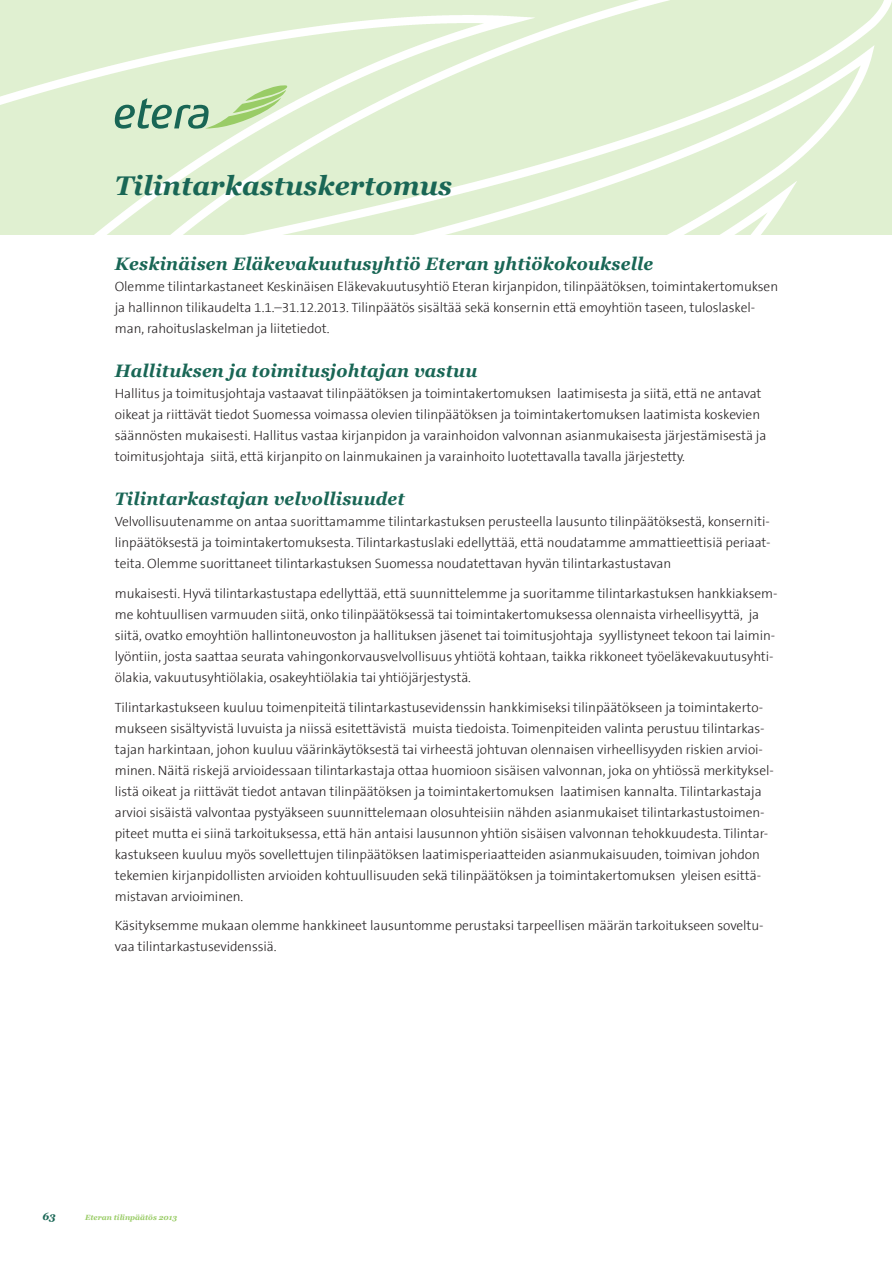
<style>
.page{position:relative;width:893px;height:1263px;background:#fff}
.page>*{position:absolute;margin:0;border:0;box-sizing:border-box;transform-origin:0 0}
.t1{font:italic 700 27px "Georgia";color:#196655}
.t2{font:italic 700 18px "Georgia";letter-spacing:.01em;color:#196655}
.t3{font:300 13.5px/21px "The Sans B3";letter-spacing:-.005em;color:#231f20}
.t4{font:italic 700 10.5px "Georgia";color:#196655}
.t5{font:italic 700 7.5px "Georgia";color:#9c6}
</style>
<div class="page">
<img style="left:1px;top:0;width:891px;height:235px">
<svg style="left:115px;top:85px;width:173px;height:44px;background:#bed9b5"></svg>
<h1 class="t1" style="left:115px;top:168px;width:339px">Tilintarkastuskertomus</h1>
<h2 class="t2" style="left:115px;top:252px;width:540px">Keskinäisen Eläkevakuutusyhtiö Eteran yhtiökokoukselle</h2>
<p class="t3" style="left:115px;top:276px;width:665px">Olemme tilintarkastaneet Keskinäisen Eläkevakuutusyhtiö Eteran kirjanpidon, tilinpäätöksen, toimintakertomuksen ja hallinnon tilikaudelta 1.1.–31.12.2013. Tilinpäätös sisältää sekä konsernin että emoyhtiön taseen, tuloslaskel&shy;man, rahoituslaskelman ja liitetiedot.</p>
<h2 class="t2" style="left:115px;top:359px;width:364px">Hallituksen ja toimitusjohtajan vastuu</h2>
<p class="t3" style="left:115px;top:384px;width:653px">Hallitus ja toimitusjohtaja vastaavat tilinpäätöksen ja toimintakertomuksen laatimisesta ja siitä, että ne antavat oikeat ja riittävät tiedot Suomessa voimassa olevien tilinpäätöksen ja toimintakertomuksen laatimista koskevien säännösten mukaisesti. Hallitus vastaa kirjanpidon ja varainhoidon valvonnan asianmukaisesta järjestämisestä ja toimitusjohtaja siitä, että kirjanpito on lainmukainen ja varainhoito luotettavalla tavalla järjestetty.</p>
<h2 class="t2" style="left:115px;top:487px;width:291px">Tilintarkastajan velvollisuudet</h2>
<p class="t3" style="left:115px;top:512px;width:657px;text-align:justify">Velvollisuutenamme on antaa suorittamamme tilintarkastuksen perusteella lausunto tilinpäätöksestä, konserniti&shy;linpäätöksestä ja toimintakertomuksesta. Tilintarkastuslaki edellyttää, että noudatamme ammattieettisiä periaat&shy;teita. Olemme suorittaneet tilintarkastuksen Suomessa noudatettavan hyvän tilintarkastustavan</p>
<p class="t3" style="left:115px;top:583px;width:664px">mukaisesti. Hyvä tilintarkastustapa edellyttää, että suunnittelemme ja suoritamme tilintarkastuksen hankkiaksem&shy;me kohtuullisen varmuuden siitä, onko tilinpäätöksessä tai toimintakertomuksessa olennaista virheellisyyttä, ja siitä, ovatko emoyhtiön hallintoneuvoston ja hallituksen jäsenet tai toimitusjohtaja syyllistyneet tekoon tai laimin&shy;lyöntiin, josta saattaa seurata vahingonkorvausvelvollisuus yhtiötä kohtaan, taikka rikkoneet työeläkevakuutusyhti&shy;ölakia, vakuutusyhtiölakia, osakeyhtiölakia tai yhtiöjärjestystä.</p>
<p class="t3" style="left:115px;top:697px;width:661px">Tilintarkastukseen kuuluu toimenpiteitä tilintarkastusevidenssin hankkimiseksi tilinpäätökseen ja toimintakerto&shy;mukseen sisältyvistä luvuista ja niissä esitettävistä muista tiedoista. Toimenpiteiden valinta perustuu tilintarkas&shy;tajan harkintaan, johon kuuluu väärinkäytöksestä tai virheestä johtuvan olennaisen virheellisyyden riskien arvioi&shy;minen. Näitä riskejä arvioidessaan tilintarkastaja ottaa huomioon sisäisen valvonnan, joka on yhtiössä merkityksel&shy;listä oikeat ja riittävät tiedot antavan tilinpäätöksen ja toimintakertomuksen laatimisen kannalta. Tilintarkastaja arvioi sisäistä valvontaa pystyäkseen suunnittelemaan olosuhteisiin nähden asianmukaiset tilintarkastustoimen&shy;piteet mutta ei siinä tarkoituksessa, että hän antaisi lausunnon yhtiön sisäisen valvonnan tehokkuudesta. Tilintar&shy;kastukseen kuuluu myös sovellettujen tilinpäätöksen laatimisperiaatteiden asianmukaisuuden, toimivan johdon tekemien kirjanpidollisten arvioiden kohtuullisuuden sekä tilinpäätöksen ja toimintakertomuksen yleisen esittä&shy;mistavan arvioiminen.</p>
<p class="t3" style="left:115px;top:915px;width:650px">Käsityksemme mukaan olemme hankkineet lausuntomme perustaksi tarpeellisen määrän tarkoitukseen soveltu&shy;vaa tilintarkastusevidenssiä.</p>
<p class="t4" style="left:43px;top:1210px;width:15px">63</p>
<p class="t5" style="left:85px;top:1213px;width:94px">Eteran tilinpäätös 2013</p>
</div>
